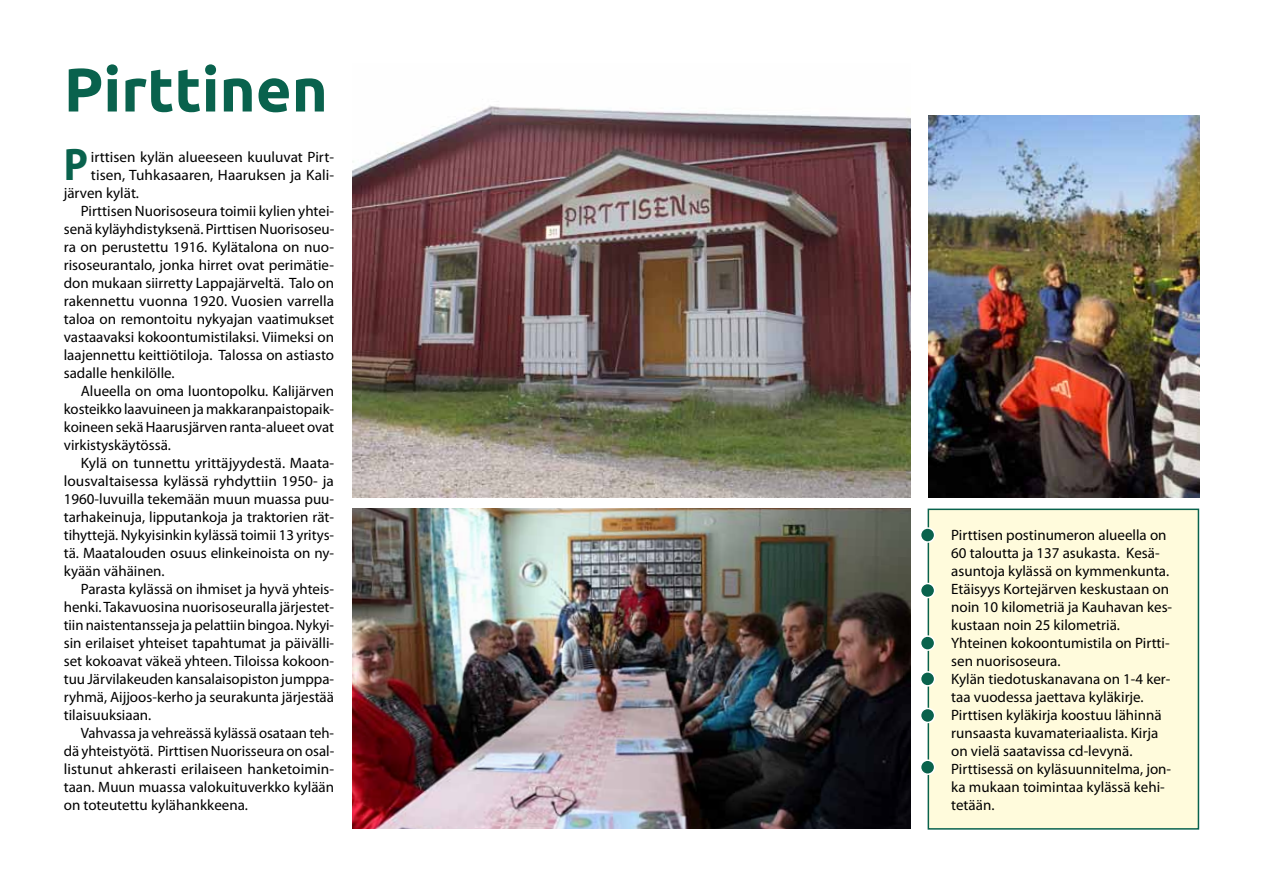
<style>
.page{position:relative;width:1263px;height:893px;background:#fff}
.page>*{position:absolute;margin:0;border:0;box-sizing:border-box;transform-origin:0 0}
.t1{font:700 61.5px "Ubuntu";color:#09624d}
.t2{font:700 45.9px "Myriad Pro";color:#09624d;scale:.91 1}
.t3{font:15px/18px "Myriad Pro";color:#000}
</style>
<div class="page">
<div style="left:927px;top:509px;width:272px;height:321px;background:#fffbdc;border:2px solid #09624d"></div>
<div style="left:920px;top:583px;width:15px;height:14px;background:#09624d;border-radius:50%"></div>
<div style="left:920px;top:583px;width:15px;height:15px;border:2px solid #fff;border-radius:50%"></div>
<div style="left:920px;top:528px;width:15px;height:14px;background:#09624d;border-radius:50%"></div>
<div style="left:920px;top:527px;width:15px;height:16px;border:2px solid #fff;border-radius:50%"></div>
<div style="left:920px;top:636px;width:15px;height:14px;background:#09624d;border-radius:50%"></div>
<div style="left:920px;top:635px;width:15px;height:16px;border:2px solid #fff;border-radius:50%"></div>
<div style="left:920px;top:708px;width:15px;height:14px;background:#09624d;border-radius:50%"></div>
<div style="left:920px;top:708px;width:15px;height:15px;border:2px solid #fff;border-radius:50%"></div>
<div style="left:920px;top:672px;width:15px;height:14px;background:#09624d;border-radius:50%"></div>
<div style="left:920px;top:671px;width:15px;height:16px;border:2px solid #fff;border-radius:50%"></div>
<div style="left:920px;top:760px;width:15px;height:14px;background:#09624d;border-radius:50%"></div>
<div style="left:920px;top:759px;width:15px;height:16px;border:2px solid #fff;border-radius:50%"></div>
<img style="left:352px;top:509px;width:559px;height:319px">
<img style="left:929px;top:116px;width:270px;height:381px">
<img style="left:352px;top:105px;width:559px;height:392px">
<h1 class="t1" style="left:64px;top:52px;width:266px">Pirttinen</h1>
<h2 class="t2" style="left:64px;top:135px;width:28px">P</h2>
<p class="t3" style="left:91px;top:148px;width:245px">irttisen kylän alueeseen kuuluvat Pirt-</p>
<p class="t3" style="left:91px;top:166px;width:245px">tisen, Tuhkasaaren, Haaruksen ja Kali-</p>
<p class="t3" style="left:64px;top:184px;width:77px">järven kylät.</p>
<p class="t3" style="left:81px;top:202px;width:255px">Pirttisen Nuorisoseura toimii kylien yhtei-</p>
<p class="t3" style="left:64px;top:220px;width:272px">senä kyläyhdistyksenä. Pirttisen Nuorisoseu-</p>
<p class="t3" style="left:64px;top:238px;width:272px">ra on perustettu 1916. Kylätalona on nuo-</p>
<p class="t3" style="left:64px;top:256px;width:272px">risoseurantalo, jonka hirret ovat perimätie-</p>
<p class="t3" style="left:64px;top:274px;width:272px">don mukaan siirretty Lappajärveltä. Talo on</p>
<p class="t3" style="left:64px;top:292px;width:272px">rakennettu vuonna 1920. Vuosien varrella</p>
<p class="t3" style="left:64px;top:310px;width:272px">taloa on remontoitu nykyajan vaatimukset</p>
<p class="t3" style="left:64px;top:328px;width:272px">vastaavaksi kokoontumistilaksi. Viimeksi on</p>
<p class="t3" style="left:64px;top:346px;width:272px">laajennettu keittiötiloja. Talossa on astiasto</p>
<p class="t3" style="left:64px;top:364px;width:112px">sadalle henkilölle.</p>
<p class="t3" style="left:81px;top:382px;width:255px">Alueella on oma luontopolku. Kalijärven</p>
<p class="t3" style="left:64px;top:400px;width:272px">kosteikko laavuineen ja makkaranpaistopaik-</p>
<p class="t3" style="left:64px;top:418px;width:272px">koineen sekä Haarusjärven ranta-alueet ovat</p>
<p class="t3" style="left:64px;top:436px;width:109px">virkistyskäytössä.</p>
<p class="t3" style="left:81px;top:454px;width:255px">Kylä on tunnettu yrittäjyydestä. Maata-</p>
<p class="t3" style="left:64px;top:472px;width:272px">lousvaltaisessa kylässä ryhdyttiin 1950- ja</p>
<p class="t3" style="left:64px;top:490px;width:272px">1960-luvuilla tekemään muun muassa puu-</p>
<p class="t3" style="left:64px;top:508px;width:272px">tarhakeinuja, lipputankoja ja traktorien rät-</p>
<p class="t3" style="left:64px;top:526px;width:272px">tihyttejä. Nykyisinkin kylässä toimii 13 yritys-</p>
<p class="t3" style="left:64px;top:544px;width:272px">tä. Maatalouden osuus elinkeinoista on ny-</p>
<p class="t3" style="left:64px;top:562px;width:102px">kyään vähäinen.</p>
<p class="t3" style="left:81px;top:580px;width:255px">Parasta kylässä on ihmiset ja hyvä yhteis-</p>
<p class="t3" style="left:64px;top:598px;width:272px">henki. Takavuosina nuorisoseuralla järjestet-</p>
<p class="t3" style="left:64px;top:616px;width:272px">tiin naistentansseja ja pelattiin bingoa. Nykyi-</p>
<p class="t3" style="left:64px;top:634px;width:272px">sin erilaiset yhteiset tapahtumat ja päivälli-</p>
<p class="t3" style="left:64px;top:652px;width:272px">set kokoavat väkeä yhteen. Tiloissa kokoon-</p>
<p class="t3" style="left:64px;top:670px;width:272px">tuu Järvilakeuden kansalaisopiston jumppa-</p>
<p class="t3" style="left:64px;top:688px;width:272px">ryhmä, Aijjoos-kerho ja seurakunta järjestää</p>
<p class="t3" style="left:64px;top:706px;width:89px">tilaisuuksiaan.</p>
<p class="t3" style="left:81px;top:724px;width:255px">Vahvassa ja vehreässä kylässä osataan teh-</p>
<p class="t3" style="left:64px;top:742px;width:272px">dä yhteistyötä. Pirttisen Nuorisseura on osal-</p>
<p class="t3" style="left:64px;top:760px;width:272px">listunut ahkerasti erilaiseen hanketoimin-</p>
<p class="t3" style="left:64px;top:778px;width:272px">taan. Muun muassa valokuituverkko kylään</p>
<p class="t3" style="left:64px;top:796px;width:186px">on toteutettu kylähankkeena.</p>
<p class="t3" style="left:951px;top:526px;width:222px">Pirttisen postinumeron alueella on<br>60 taloutta ja 137 asukasta. Kesä&shy;asuntoja kylässä on kymmenkunta.<br>Etäisyys Kortejärven keskustaan on noin 10 kilometriä ja Kauhavan kes&shy;kustaan noin 25 kilometriä.<br>Yhteinen kokoontumistila on Pirtti&shy;sen nuorisoseura.<br>Kylän tiedotuskanavana on 1-4 ker&shy;taa vuodessa jaettava kyläkirje.<br>Pirttisen kyläkirja koostuu lähinnä runsaasta kuvamateriaalista. Kirja on vielä saatavissa cd-levynä.<br>Pirttisessä on kyläsuunnitelma, jon&shy;ka mukaan toimintaa kylässä kehi&shy;tetään.</p>
</div>
